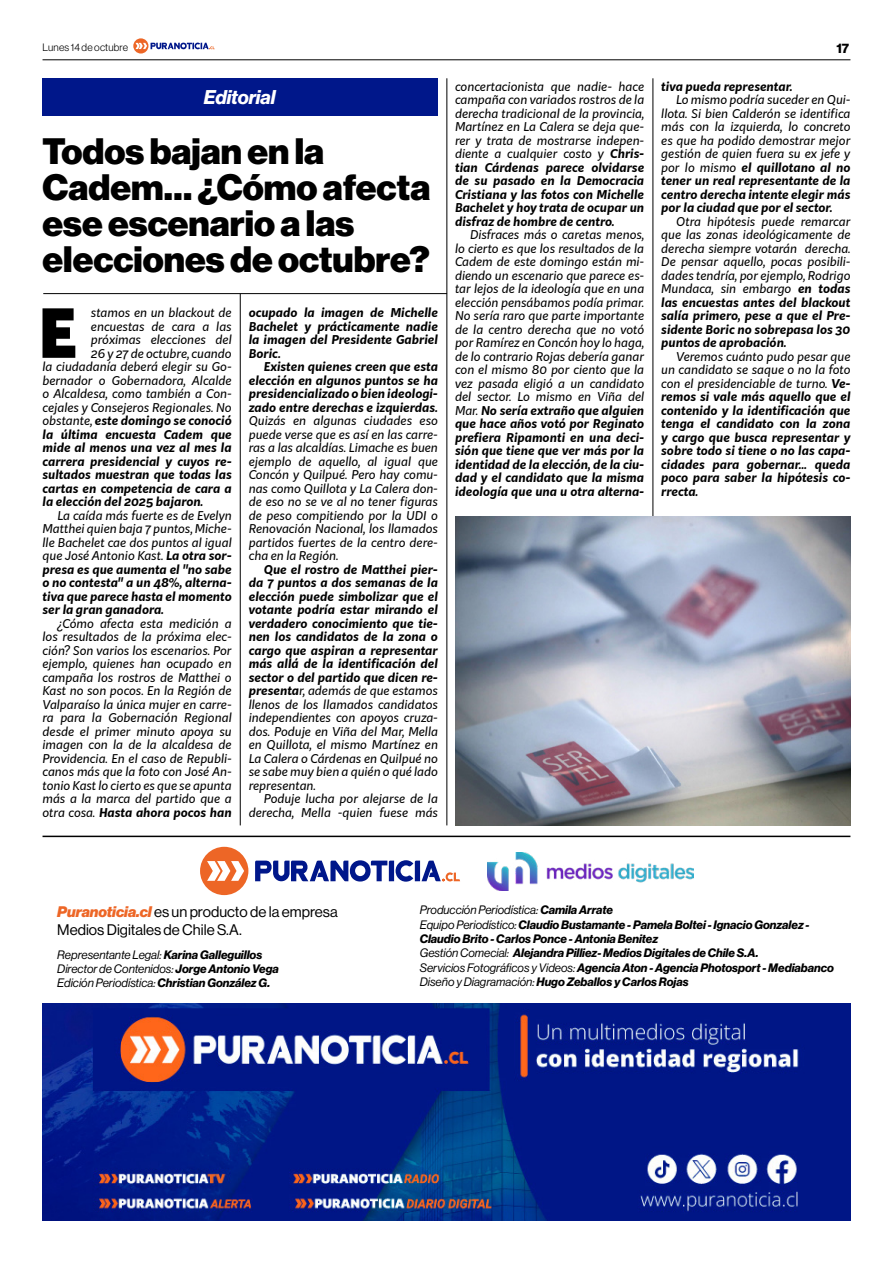
<style>
.page{position:relative;width:893px;height:1263px;background:#fff}
.page>*{position:absolute;margin:0;border:0;box-sizing:border-box;transform-origin:0 0}
.t1{font:900 66.3px "Kit Sans";color:#000}
.t2{font:36px/36px "N Haas Grotesk DS Pro 95 Blk";color:#000}
.t3{font:19.5px "N Haas Grotesk DS Pro 76 Bd It";letter-spacing:-.005em;color:#fff}
.t4{font:15px/18px "N Haas Grotesk DS Pro 55 Rg";color:#000}
.t5{font:13.5px "N Haas Grotesk DS Pro 75 Bd";color:#000}
.t6{font:italic 12px/13.5px "Kit Sans";color:#000;text-align:justify}
.t7{font:italic 700 12px/13.5px "Kit Sans";color:#000;text-align:justify}
.t8{font:12px/14.4px "N Haas Grotesk DS Pro 76 Bd It";color:#000}
.t9{font:12px/14.4px "N Haas Grotesk DS Pro 56 It";color:#000}
.t10{font:10.5px "N Haas Grotesk DS Pro 45 Lt";letter-spacing:.015em;color:#000}
.s1{font-weight:400}
.s2{font-weight:700}
.s3{font-family:"N Haas Grotesk DS Pro 96 Blk It";color:#ed6626}
.s4{font-family:"N Haas Grotesk DS Pro 76 Bd It"}
.s5{font-family:"N Haas Grotesk DS Pro 56 It"}
</style>
<div class="page">
<div style="left:43px;top:78px;width:395px;height:37px;background:#00178a"></div>
<hr style="left:43px;top:293px;width:404px;height:1px;background:#000">
<hr style="left:240px;top:294px;width:1px;height:531px;background:#000">
<hr style="left:653px;top:78px;width:1px;height:496px;background:#000">
<hr style="left:447px;top:78px;width:1px;height:747px;background:#000">
<hr style="left:43px;top:836px;width:807px;height:1px;background:#000">
<img style="left:487px;top:852px;width:206px;height:38px">
<svg style="left:200px;top:847px;width:48px;height:48px"></svg>
<svg style="left:255px;top:860px;width:205px;height:22px"></svg>
<img style="left:455px;top:517px;width:395px;height:308px">
<img style="left:43px;top:1003px;width:807px;height:217px">
<hr style="left:43px;top:59px;width:807px;height:1px;background:#000">
<svg style="left:133px;top:38px;width:82px;height:16px"></svg>
<p class="t10" style="left:43px;top:41px;width:87px">Lunes 14 de octubre</p>
<p class="t5" style="left:836px;top:40px;width:14px">17</p>
<h3 class="t3" style="left:204px;top:86px;width:73px">Editorial</h3>
<h2 class="t2" style="left:43px;top:134px;width:389px">Todos bajan en la<br>Cadem… ¿Cómo afecta ese escenario a las elecciones de octubre?</h2>
<p class="t7" style="left:249px;top:305px;width:191px">ocupado la imagen de Michelle Bachelet y prácticamente nadie la imagen del Presidente Gabriel Boric.</p>
<p class="t7" style="left:249px;top:359px;width:191px;text-indent:15px">Existen quienes creen que esta elección en algunos puntos se ha presidencializado o bien ideologi&shy;zado entre derechas e izquierdas.</p>
<p class="t6" style="left:249px;top:413px;width:191px">Quizás en algunas ciudades eso puede verse que es así en las carre&shy;ras a las alcaldías. Limache es buen ejemplo de aquello, al igual que Concón y Quilpué. Pero hay comu&shy;nas como Quillota y La Calera don&shy;de eso no se ve al no tener figuras de peso compitiendo por la UDI o Renovación Nacional, los llamados partidos fuertes de la centro dere&shy;cha en la Región.</p>
<p class="t7" style="left:249px;top:562px;width:191px;text-indent:15px">Que el rostro de Matthei pier&shy;da 7 puntos a dos semanas de la elección puede simbolizar que el votante podría estar mirando el verdadero conocimiento que tie&shy;nen los candidatos de la zona o cargo que aspiran a representar más allá de la identificación del sector o del partido que dicen re&shy;presenta<span class="s1">r, además de que estamos llenos de los llamados candidatos independientes con apoyos cruza&shy;dos. Poduje en Viña del Mar, Mella en Quillota, el mismo Martínez en La Calera o Cárdenas en Quilpué no se sabe muy bien a quién o qué lado representan.</span></p>
<p class="t6" style="left:249px;top:791px;width:191px;text-align:right">Poduje lucha por alejarse de la derecha, Mella -quien fuese más</p>
<h1 class="t1" style="left:39px;top:273px;width:40px">E</h1>
<p class="t6" style="left:91px;top:305px;width:142px">stamos en un blackout de</p>
<p class="t6" style="left:91px;top:319px;width:142px">encuestas de cara a las</p>
<p class="t6" style="left:91px;top:332px;width:142px">próximas elecciones del</p>
<p class="t6" style="left:91px;top:346px;width:142px">26 y 27 de octubre, cuando</p>
<p class="t6" style="left:43px;top:359px;width:191px">la ciudadanía deberá elegir su Go-</p>
<p class="t6" style="left:43px;top:373px;width:191px">bernador o Gobernadora, Alcalde</p>
<p class="t6" style="left:43px;top:386px;width:191px">o Alcaldesa, como también a Con-</p>
<p class="t6" style="left:43px;top:400px;width:191px">cejales y Consejeros Regionales. No</p>
<p class="t7" style="left:43px;top:413px;width:191px"><span class="s1">obstante,</span> este domingo se conoció</p>
<p class="t7" style="left:43px;top:427px;width:191px">la última encuesta Cadem que</p>
<p class="t7" style="left:43px;top:440px;width:191px">mide al menos una vez al mes la</p>
<p class="t7" style="left:43px;top:454px;width:191px">carrera presidencial y cuyos re-</p>
<p class="t7" style="left:43px;top:467px;width:191px">sultados muestran que todas las</p>
<p class="t7" style="left:43px;top:481px;width:191px">cartas en competencia de cara a</p>
<p class="t7" style="left:43px;top:494px;width:162px">la elección del 2025 bajaron.</p>
<p class="t7" style="left:43px;top:508px;width:191px;text-indent:15px"><span class="s1">La caída más fuerte es de Evelyn Matthei quien baja 7 puntos, Miche&shy;lle Bachelet cae dos puntos al igual que José Antonio Kast.</span> La otra sor&shy;presa es que aumenta el "no sabe o no contesta" a un 48%, alterna&shy;tiva que parece hasta el momento ser la gran ganadora.</p>
<p class="t6" style="left:43px;top:616px;width:191px;text-indent:15px">¿Cómo afecta esta medición a los resultados de la próxima elec&shy;ción? Son varios los escenarios. Por ejemplo, quienes han ocupado en campaña los rostros de Matthei o Kast no son pocos. En la Región de Valparaíso la única mujer en carre&shy;ra para la Gobernación Regional desde el primer minuto apoya su imagen con la de la alcaldesa de Providencia. En el caso de Republi&shy;canos más que la foto con José An&shy;tonio Kast lo cierto es que se apunta más a la marca del partido que a otra cosa. <span class="s2">Hasta ahora pocos han</span></p>
<p class="t6" style="left:455px;top:79px;width:191px">concertacionista que nadie- hace campaña con variados rostros de la derecha tradicional de la provincia, Martínez en La Calera se deja que&shy;rer y trata de mostrarse indepen&shy;diente a cualquier costo y <span class="s2">Chris&shy;tian Cárdenas parece olvidarse de su pasado en la Democracia Cristiana y las fotos con Michelle Bachelet y hoy trata de ocupar un disfraz de hombre de centro.</span></p>
<p class="t6" style="left:455px;top:227px;width:191px;text-indent:15px">Disfraces más o caretas menos, lo cierto es que los resultados de la Cadem de este domingo están mi&shy;diendo un escenario que parece es&shy;tar lejos de la ideología que en una elección pensábamos podía primar.<br>No sería raro que parte importante de la centro derecha que no votó por Ramírez en Concón hoy lo haga, de lo contrario Rojas debería ganar con el mismo 80 por ciento que la vez pasada eligió a un candidato del sector. Lo mismo en Viña del Mar. <span class="s2">No sería extraño que alguien que hace años votó por Reginato prefiera Ripamonti en una deci&shy;sión que tiene que ver más por la identidad de la elección, de la ciu&shy;dad y el candidato que la misma ideología que una u otra alterna-</span></p>
<p class="t7" style="left:661px;top:79px;width:133px">tiva pueda representar.</p>
<p class="t6" style="left:661px;top:92px;width:191px;text-indent:15px">Lo mismo podría suceder en Qui&shy;llota. Si bien Calderón se identifica más con la izquierda, lo concreto es que ha podido demostrar mejor gestión de quien fuera su ex jefe y por lo mismo <span class="s2">el quillotano al no tener un real representante de la centro derecha intente elegir más por la ciudad que por el sector.</span></p>
<p class="t6" style="left:661px;top:214px;width:191px;text-indent:15px">Otra hipótesis puede remarcar que las zonas ideológicamente de derecha siempre votarán derecha.<br>De pensar aquello, pocas posibili&shy;dades tendría, por ejemplo, Rodrigo Mundaca, sin embargo <span class="s2">en todas las encuestas antes del blackout salía primero, pese a que el Pre&shy;sidente Boric no sobrepasa los 30 puntos de aprobación.</span></p>
<p class="t7" style="left:661px;top:349px;width:191px;text-indent:15px"><span class="s1">Veremos cuánto pudo pesar que un candidato se saque o no la foto con el presidenciable de turno.</span> Ve&shy;remos si vale más aquello que el contenido y la identificación que tenga el candidato con la zona y cargo que busca representar y sobre todo si tiene o no las capa&shy;cidades para gobernar… queda poco para saber la hipótesis co&shy;rrecta.</p>
<p class="t4" style="left:57px;top:903px;width:282px"><span class="s3">Puranoticia.cl</span> es un producto de la empresa<br>Medios Digitales de Chile S.A.</p>
<p class="t9" style="left:57px;top:947px;width:223px">Representante Legal: <span class="s4">Karina Galleguillos<br></span>Director de Contenidos: <span class="s4">Jorge Antonio Vega<br></span>Edición Periodística: <span class="s4">Christian González G.</span></p>
<p class="t9" style="left:420px;top:903px;width:195px">Producción Periodística: <span class="s4">Camila Arrate</span></p>
<p class="t8" style="left:420px;top:917px;width:416px"><span class="s5">Equipo Periodístico:</span> Claudio Bustamante - Pamela Boltei - Ignacio Gonzalez - Claudio Brito - Carlos Ponce - Antonia Benitez<br><span class="s5">Gestión Comecial:</span> Alejandra Pilliez- Medios Digitales de Chile S.A.<br><span class="s5">Servicios Fotográficos y Videos:</span> Agencia Aton - Agencia Photosport - Mediabanco <span class="s5">Diseño y Diagramación:</span> Hugo Zeballos y Carlos Rojas</p>
</div>
